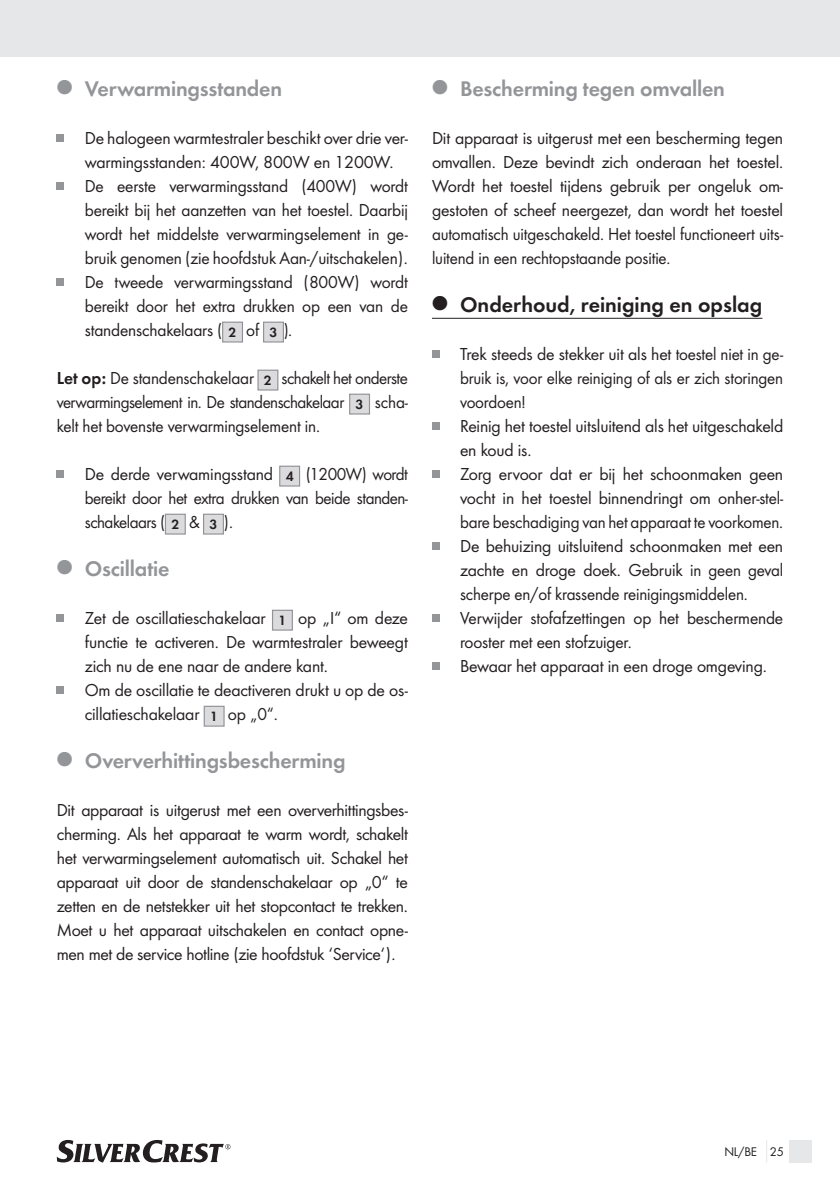
<style>
.page{position:relative;width:840px;height:1191px;background:#fff}
.page>*{position:absolute;margin:0;border:0;box-sizing:border-box;transform-origin:0 0}
._02_Fließtext{font:600 22px "Futura Pro";letter-spacing:-.01em;color:#939598}
._01_Headline{font:600 22px "Futura Pro";color:#231f20}
._03_Subhead{font:600 22px "Futura Pro";letter-spacing:-.01em;color:#939598}
._02_Fließtext-2{font:18px/24px "Futura Pro";letter-spacing:-.01em;color:#231f20;text-align:justify}
._02_Fließtext-3{font:18px/24px "Futura Pro";letter-spacing:-.01em;color:#231f20;text-align:justify;scale:.96 1}
._02_Fließtext-4{font:18px/24px "Futura Pro";letter-spacing:-.03em;color:#231f20;scale:.96 1}
.t1{font:600 14px "Futura Pro";color:#231f20}
.t2{font:13px "Futura Pro";color:#231f20}
.s1{font-weight:600}
</style>
<div class="page">
<div style="left:0;top:0;width:839px;height:57px;background:#e6e7e9"></div>
<div style="left:788px;top:1140px;width:23px;height:22px;background:#e6e7e9"></div>
<svg style="left:57px;top:1140px;width:173px;height:22px"></svg>
<div style="left:57px;top:134px;width:7px;height:7px;background:#939598"></div>
<div style="left:57px;top:182px;width:7px;height:7px;background:#939598"></div>
<div style="left:57px;top:278px;width:7px;height:7px;background:#939598"></div>
<div style="left:222px;top:322px;width:20px;height:20px;background:#dbdbdd"></div>
<div style="left:222px;top:321px;width:21px;height:21px;border:1px solid #919295"></div>
<div style="left:263px;top:322px;width:20px;height:20px;background:#dbdbdd"></div>
<div style="left:263px;top:321px;width:21px;height:21px;border:1px solid #919295"></div>
<div style="left:258px;top:370px;width:20px;height:20px;background:#dbdbdd"></div>
<div style="left:257px;top:369px;width:21px;height:21px;border:1px solid #919295"></div>
<div style="left:349px;top:394px;width:20px;height:20px;background:#dbdbdd"></div>
<div style="left:349px;top:393px;width:21px;height:21px;border:1px solid #919295"></div>
<div style="left:57px;top:470px;width:7px;height:7px;background:#939598"></div>
<div style="left:279px;top:466px;width:20px;height:20px;background:#dbdbdd"></div>
<div style="left:279px;top:465px;width:21px;height:21px;border:1px solid #919295"></div>
<div style="left:165px;top:514px;width:20px;height:20px;background:#dbdbdd"></div>
<div style="left:165px;top:513px;width:21px;height:21px;border:1px solid #919295"></div>
<div style="left:203px;top:514px;width:20px;height:20px;background:#dbdbdd"></div>
<div style="left:203px;top:513px;width:21px;height:21px;border:1px solid #919295"></div>
<div style="left:57px;top:614px;width:7px;height:7px;background:#939598"></div>
<div style="left:272px;top:610px;width:20px;height:20px;background:#dbdbdd"></div>
<div style="left:272px;top:609px;width:21px;height:21px;border:1px solid #919295"></div>
<div style="left:57px;top:686px;width:7px;height:7px;background:#939598"></div>
<div style="left:204px;top:706px;width:20px;height:20px;background:#dbdbdd"></div>
<div style="left:203px;top:705px;width:21px;height:21px;border:1px solid #919295"></div>
<hr style="left:432px;top:318px;width:330px;height:1px;background:#231f20">
<div style="left:432px;top:350px;width:7px;height:7px;background:#939598"></div>
<div style="left:432px;top:422px;width:7px;height:7px;background:#939598"></div>
<div style="left:432px;top:470px;width:7px;height:7px;background:#939598"></div>
<div style="left:432px;top:542px;width:7px;height:7px;background:#939598"></div>
<div style="left:432px;top:614px;width:7px;height:7px;background:#939598"></div>
<div style="left:432px;top:662px;width:7px;height:7px;background:#939598"></div>
<p class="_02_Fließtext" style="left:57px;top:73px;width:227px">● Verwarmingsstanden</p>
<p class="_02_Fließtext-2" style="left:85px;top:125px;width:324px">De halogeen warmtestraler beschikt over drie ver&shy;warmingsstanden: 400W, 800W en 1200W.</p>
<p class="_02_Fließtext-2" style="left:85px;top:173px;width:324px">De eerste verwarmingsstand (400W) wordt bereikt bij het aanzetten van het toestel. Daarbij wordt het middelste verwarmingselement in ge&shy;bruik genomen (zie hoofdstuk Aan-/uitschakelen).</p>
<p class="_02_Fließtext-2" style="left:85px;top:269px;width:324px">De tweede verwarmingsstand (800W) wordt bereikt door het extra drukken op een van de standenschakelaars (</p>
<p class="t1" style="left:228px;top:322px;width:9px">2</p>
<p class="_02_Fließtext-2" style="left:246px;top:317px;width:15px">of</p>
<p class="t1" style="left:269px;top:322px;width:9px">3</p>
<p class="_02_Fließtext-3" style="left:283px;top:317px;width:10px">).</p>
<p class="_02_Fließtext-2" style="left:57px;top:365px;width:199px"><span class="s1">Let op:</span> De standenschakelaar</p>
<p class="t1" style="left:264px;top:370px;width:9px">2</p>
<p class="_02_Fließtext-4" style="left:57px;top:365px;width:367px;text-indent:225px">schakelt het onderste verwarmingselement in. De standenschakelaar</p>
<p class="t1" style="left:355px;top:394px;width:9px">3</p>
<p class="_02_Fließtext-2" style="left:374px;top:389px;width:35px">scha-</p>
<p class="_02_Fließtext-2" style="left:57px;top:413px;width:264px">kelt het bovenste verwarmingselement in.</p>
<p class="_02_Fließtext-2" style="left:85px;top:461px;width:190px">De derde verwamingsstand</p>
<p class="t1" style="left:285px;top:466px;width:9px">4</p>
<p class="_02_Fließtext-3" style="left:85px;top:461px;width:338px;text-indent:221px">(1200W) wordt bereikt door het extra drukken van beide standen&shy;schakelaars (</p>
<p class="t1" style="left:171px;top:514px;width:9px">2</p>
<p class="_02_Fließtext-3" style="left:189px;top:509px;width:13px">&amp;</p>
<p class="t1" style="left:209px;top:514px;width:9px">3</p>
<p class="_02_Fließtext-3" style="left:223px;top:509px;width:11px">).</p>
<p class="_02_Fließtext" style="left:57px;top:553px;width:114px">● Oscillatie</p>
<p class="_02_Fließtext-2" style="left:85px;top:605px;width:182px">Zet de oscillatieschakelaar</p>
<p class="t1" style="left:278px;top:610px;width:9px">1</p>
<p class="_02_Fließtext-2" style="left:85px;top:605px;width:324px;text-indent:213px">op „I“ om deze functie te activeren. De warmtestraler beweegt zich nu de ene naar de andere kant.</p>
<p class="_02_Fließtext-2" style="left:85px;top:677px;width:324px">Om de oscillatie te deactiveren drukt u op de os&shy;cillatieschakelaar</p>
<p class="t1" style="left:210px;top:706px;width:9px">1</p>
<p class="_02_Fließtext-2" style="left:228px;top:701px;width:51px">op „0“.</p>
<p class="_03_Subhead" style="left:57px;top:745px;width:290px">● Oververhittingsbescherming</p>
<p class="_02_Fließtext-2" style="left:57px;top:797px;width:352px">Dit apparaat is uitgerust met een oververhittingsbes&shy;cherming. Als het apparaat te warm wordt, schakelt het verwarmingselement automatisch uit. Schakel het apparaat uit door de standenschakelaar op „0“ te zetten en de netstekker uit het stopcontact te trekken.<br>Moet u het apparaat uitschakelen en contact opne&shy;men met de service hotline (zie hoofdstuk ‘Service‘).</p>
<p class="_02_Fließtext" style="left:432px;top:73px;width:294px">● Bescherming tegen omvallen</p>
<p class="_02_Fließtext-2" style="left:432px;top:125px;width:352px">Dit apparaat is uitgerust met een bescherming tegen omvallen. Deze bevindt zich onderaan het toestel.<br>Wordt het toestel tijdens gebruik per ongeluk om&shy;gestoten of scheef neergezet, dan wordt het toestel automatisch uitgeschakeld. Het toestel functioneert uits&shy;luitend in een rechtopstaande positie.</p>
<p class="_01_Headline" style="left:432px;top:289px;width:332px">● Onderhoud, reiniging en opslag</p>
<p class="_02_Fließtext-2" style="left:460px;top:341px;width:324px">Trek steeds de stekker uit als het toestel niet in ge&shy;bruik is, voor elke reiniging of als er zich storingen voordoen!</p>
<p class="_02_Fließtext-2" style="left:460px;top:413px;width:324px">Reinig het toestel uitsluitend als het uitgeschakeld en koud is.</p>
<p class="_02_Fließtext-2" style="left:460px;top:461px;width:324px">Zorg ervoor dat er bij het schoonmaken geen vocht in het toestel binnendringt om onher-stel&shy;bare beschadiging van het apparaat te voorkomen.</p>
<p class="_02_Fließtext-2" style="left:460px;top:533px;width:324px">De behuizing uitsluitend schoonmaken met een zachte en droge doek. Gebruik in geen geval scherpe en/of krassende reinigingsmiddelen.</p>
<p class="_02_Fließtext-2" style="left:460px;top:605px;width:324px">Verwijder stofafzettingen op het beschermende rooster met een stofzuiger.</p>
<p class="_02_Fließtext-2" style="left:460px;top:653px;width:308px">Bewaar het apparaat in een droge omgeving.</p>
<p class="t2" style="left:724px;top:1142px;width:61px">NL/BE 25</p>
</div>
